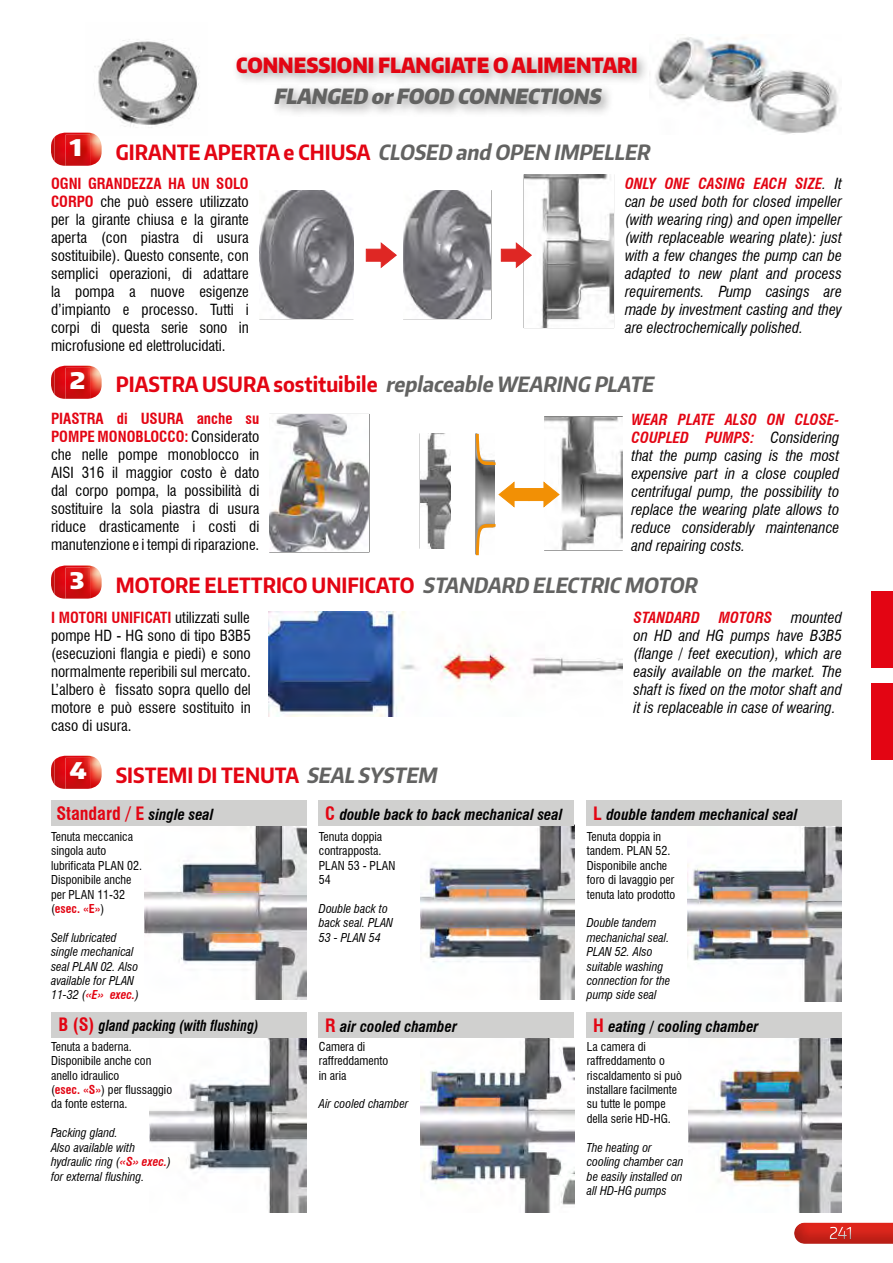
<style>
.page{position:relative;width:893px;height:1263px;background:#fff}
.page>*{position:absolute;margin:0;border:0;box-sizing:border-box;transform-origin:0 0}
.t1{font:900 22.95px "Encode Sans Condensed";color:#fff;scale:1.19 1}
.t2{font:700 21px "Encode Sans Condensed";color:#e30513}
.t3{font:italic 700 21px "Encode Sans Condensed";color:#636362}
.t4{font:900 21px "Encode Sans Condensed";color:#e30513}
.t5{font:italic 900 21px "Encode Sans Condensed";color:#636362}
.t6{font:700 condensed 18px "Swiss 721 BT";color:#e30513}
.t7{font:16.5px "Encode Sans";color:#fff}
.t8{font:condensed 15px/18px "Swiss 721 BT";color:#000;text-align:justify}
.t9{font:italic condensed 15px/18px "Swiss 721 BT";color:#000;text-align:justify}
.t10{font:italic 700 condensed 15px "Swiss 721 BT";color:#000}
.t11{font:italic 700 condensed 15px "Swiss 721 BT";color:#000;scale:.91 1}
.t12{font:italic 700 condensed 15px "Swiss 721 BT";color:#e30513}
.t13{font:condensed 12px/14.4px "Swiss 721 BT";color:#000}
.t14{font:italic condensed 12px/14.4px "Swiss 721 BT";color:#000}
.s1{font-weight:700;color:#e30513}
.s2{font-style:normal;color:#e30513}
.s3{font-style:italic;color:#636362}
.s4{font-style:italic;font-size:15px;color:#000}
.s5{font-style:normal;font-size:18px;color:#e30513}
</style>
<div class="page">
<div style="left:783px;top:1218px;width:110px;height:27px;background:#000;opacity:.96"></div>
<div style="left:819px;top:1219px;width:41px;height:26px;background:#fff;opacity:.75"></div>
<div style="left:821px;top:1219px;width:41px;height:27px;background:#000;opacity:.75"></div>
<div style="left:872px;top:591px;width:21px;height:77px;background:#e30513"></div>
<div style="left:872px;top:683px;width:21px;height:77px;background:#e30513"></div>
<div style="left:232px;top:51px;width:418px;height:35px;background:#9d9c9c;opacity:.9"></div>
<div style="left:270px;top:83px;width:345px;height:35px;background:#9d9c9c;opacity:.9"></div>
<img style="left:51px;top:760px;width:3px;height:24px">
<img style="left:54px;top:756px;width:48px;height:33px">
<img style="left:66px;top:758px;width:24px;height:31px">
<img style="left:51px;top:570px;width:3px;height:24px">
<img style="left:54px;top:565px;width:48px;height:34px">
<img style="left:66px;top:568px;width:24px;height:31px">
<img style="left:51px;top:370px;width:3px;height:24px">
<img style="left:54px;top:366px;width:48px;height:33px">
<img style="left:66px;top:368px;width:24px;height:31px">
<img style="left:85px;top:39px;width:115px;height:94px">
<img style="left:649px;top:37px;width:189px;height:97px">
<img style="left:269px;top:611px;width:353px;height:105px">
<img style="left:144px;top:826px;width:162px;height:174px">
<img style="left:420px;top:826px;width:154px;height:174px">
<img style="left:688px;top:826px;width:154px;height:175px">
<img style="left:150px;top:1037px;width:156px;height:175px">
<img style="left:420px;top:1037px;width:154px;height:175px">
<img style="left:688px;top:1037px;width:154px;height:175px">
<img style="left:51px;top:137px;width:3px;height:24px">
<img style="left:54px;top:133px;width:48px;height:33px">
<img style="left:66px;top:135px;width:24px;height:31px">
<div style="left:51px;top:800px;width:255px;height:26px;background:#d0d0cf"></div>
<div style="left:51px;top:1012px;width:255px;height:25px;background:#d0d0cf"></div>
<div style="left:319px;top:800px;width:255px;height:26px;background:#d0d0cf"></div>
<div style="left:319px;top:1012px;width:255px;height:25px;background:#d0d0cf"></div>
<div style="left:587px;top:800px;width:255px;height:26px;background:#d0d0cf"></div>
<div style="left:587px;top:1012px;width:255px;height:25px;background:#d0d0cf"></div>
<img style="left:404px;top:191px;width:87px;height:128px">
<img style="left:260px;top:191px;width:93px;height:128px">
<img style="left:524px;top:175px;width:89px;height:153px">
<svg style="left:365px;top:242px;width:32px;height:26px"></svg>
<svg style="left:500px;top:241px;width:33px;height:28px"></svg>
<img style="left:545px;top:417px;width:77px;height:133px">
<img style="left:270px;top:414px;width:99px;height:138px">
<img style="left:476px;top:465px;width:18px;height:59px">
<img style="left:420px;top:434px;width:30px;height:114px">
<svg style="left:498px;top:481px;width:62px;height:27px"></svg>
<svg style="left:476px;top:434px;width:20px;height:31px"></svg>
<svg style="left:476px;top:524px;width:20px;height:31px"></svg>
<h2 class="t4" style="left:236px;top:51px;width:403px">CONNESSIONI FLANGIATE O ALIMENTARI</h2>
<h2 class="t5" style="left:273px;top:83px;width:333px">FLANGED orFOOD CONNECTIONS</h2>
<h1 class="t1" style="left:70px;top:133px;width:12px">1</h1>
<p class="t8" style="left:51px;top:174px;width:199px"><span class="s1">OGNI GRANDEZZA HA UN SOLO CORPO</span> che può essere utilizzato per la girante chiusa e la girante aperta (con piastra di usura sostituibile). Questo consente, con semplici operazioni, di adattare la pompa a nuove esigenze d’impianto e processo. Tutti i corpi di questa serie sono in microfusione ed elettrolucidati.</p>
<h2 class="t3" style="left:116px;top:138px;width:540px"><span class="s2">G I RA N T E A P E RTA e C H I U SA</span> CLOSED and OPEN IMPELLER</h2>
<p class="t9" style="left:625px;top:174px;width:218px"><span class="s1">ONLY ONE CASING EACH SIZE</span>. It can be used both for closed impeller (with wearing ring) and open impeller (with replaceable wearing plate): just with a few changes the pump can be adapted to new plant and process requirements. Pump casings are made by investment casting and they are electrochemically polished.</p>
<h1 class="t1" style="left:70px;top:366px;width:15px">2</h1>
<h2 class="t2" style="left:116px;top:371px;width:543px">PIASTRA USURA sostituibile <span class="s3">replaceable WEARING PLATE</span></h2>
<p class="t8" style="left:51px;top:409px;width:210px"><span class="s1">PIASTRA di USURA anche su POMPE MONOBLOCCO:</span> Considerato che nelle pompe monoblocco in AISI 316 il maggior costo è dato dal corpo pompa, la possibilità di sostituire la sola piastra di usura riduce drasticamente i costi di manutenzione e i tempi di riparazione.</p>
<p class="t9" style="left:631px;top:410px;width:209px"><span class="s1">WEAR PLATE ALSO ON CLOSE-COUPLED PUMPS:</span> Considering that the pump casing is the most expensive part in a close coupled centrifugal pump, the possibility to replace the wearing plate allows to reduce considerably maintenance and repairing costs.</p>
<h1 class="t1" style="left:70px;top:565px;width:14px">3</h1>
<h2 class="t2" style="left:116px;top:571px;width:587px">MOTORE ELETTRICO UNIFICATO <span class="s3">STANDARD ELECTRIC MOTOR</span></h2>
<p class="t8" style="left:51px;top:609px;width:201px"><span class="s1">I MOTORI UNIFICATI</span> utilizzati sulle pompe HD - HG sono di tipo B3B5 (esecuzioni flangia e piedi) e sono normalmente reperibili sul mercato.<br>L’albero è fissato sopra quello del motore e può essere sostituito in caso di usura.</p>
<h1 class="t1" style="left:70px;top:756px;width:16px">4</h1>
<h2 class="t2" style="left:116px;top:761px;width:327px">SISTEMI DI TENUTA <span class="s3">SEAL SYSTEM</span></h2>
<p class="t6" style="left:56px;top:803px;width:159px">Standard / E <span class="s4">single seal</span></p>
<p class="t10" style="left:325px;top:805px;width:239px"><span class="s5">C</span> double back to back mechanical seal</p>
<p class="t13" style="left:51px;top:829px;width:93px">Tenuta meccanica singola auto lubrificata PLAN 02.<br>Disponibile anche per PLAN 11-32 (<span class="s1">esec. «E»</span>)</p>
<p class="t14" style="left:51px;top:930px;width:89px">Self lubricated single mechanical seal PLAN 02. Also available for PLAN<br>11-32 (<span class="s1">«E» exec.</span>)</p>
<p class="t11" style="left:58px;top:1016px;width:221px"><span class="s5">B (S)</span> gland packing (with flushing)</p>
<p class="t13" style="left:51px;top:1039px;width:123px">Tenuta a baderna.<br>Disponibile anche con anello idraulico<br>(<span class="s1">esec. «S»</span>) per flussaggio da fonte esterna.</p>
<p class="t14" style="left:51px;top:1126px;width:121px">Packing gland.<br>Also available with hydraulic ring (<span class="s1">«S» exec.</span>) for external flushing.</p>
<p class="t13" style="left:319px;top:829px;width:78px">Tenuta doppia contrapposta.<br>PLAN 53 - PLAN<br>54</p>
<p class="t14" style="left:319px;top:901px;width:76px">Double back to back seal. PLAN<br>53 - PLAN 54</p>
<p class="t10" style="left:325px;top:1017px;width:133px"><span class="s5">R</span> air cooled chamber</p>
<p class="t13" style="left:319px;top:1039px;width:71px">Camera di raffreddamento in aria</p>
<p class="t14" style="left:319px;top:1097px;width:91px">Air cooled chamber</p>
<p class="t12" style="left:634px;top:609px;width:68px">STANDARD</p>
<p class="t12" style="left:719px;top:609px;width:55px">MOTORS</p>
<p class="t9" style="left:634px;top:609px;width:210px;text-indent:158px">mounted on HD and HG pumps have B3B5 (flange / feet execution), which are easily available on the market. The shaft is fixed on the motor shaft and it is replaceable in case of wearing.</p>
<p class="t10" style="left:593px;top:805px;width:206px"><span class="s5">L</span> double tandem mechanical seal</p>
<p class="t13" style="left:587px;top:829px;width:90px">Tenuta doppia in tandem. PLAN 52.<br>Disponibile anche foro di lavaggio per tenuta lato prodotto</p>
<p class="t14" style="left:587px;top:916px;width:85px">Double tandem mechanichal seal.<br>PLAN 52. Also suitable washing connection for the pump side seal</p>
<p class="t10" style="left:593px;top:1017px;width:167px"><span class="s5">H</span> eating / cooling chamber</p>
<p class="t13" style="left:587px;top:1039px;width:96px">La camera di raffreddamento o riscaldamento si può installare facilmente su tutte le pompe della serie HD-HG.</p>
<p class="t14" style="left:587px;top:1140px;width:98px">The heating or cooling chamber can be easily installed on all HD-HG pumps</p>
<p class="t7" style="left:829px;top:1222px;width:25px">241</p>
</div>
